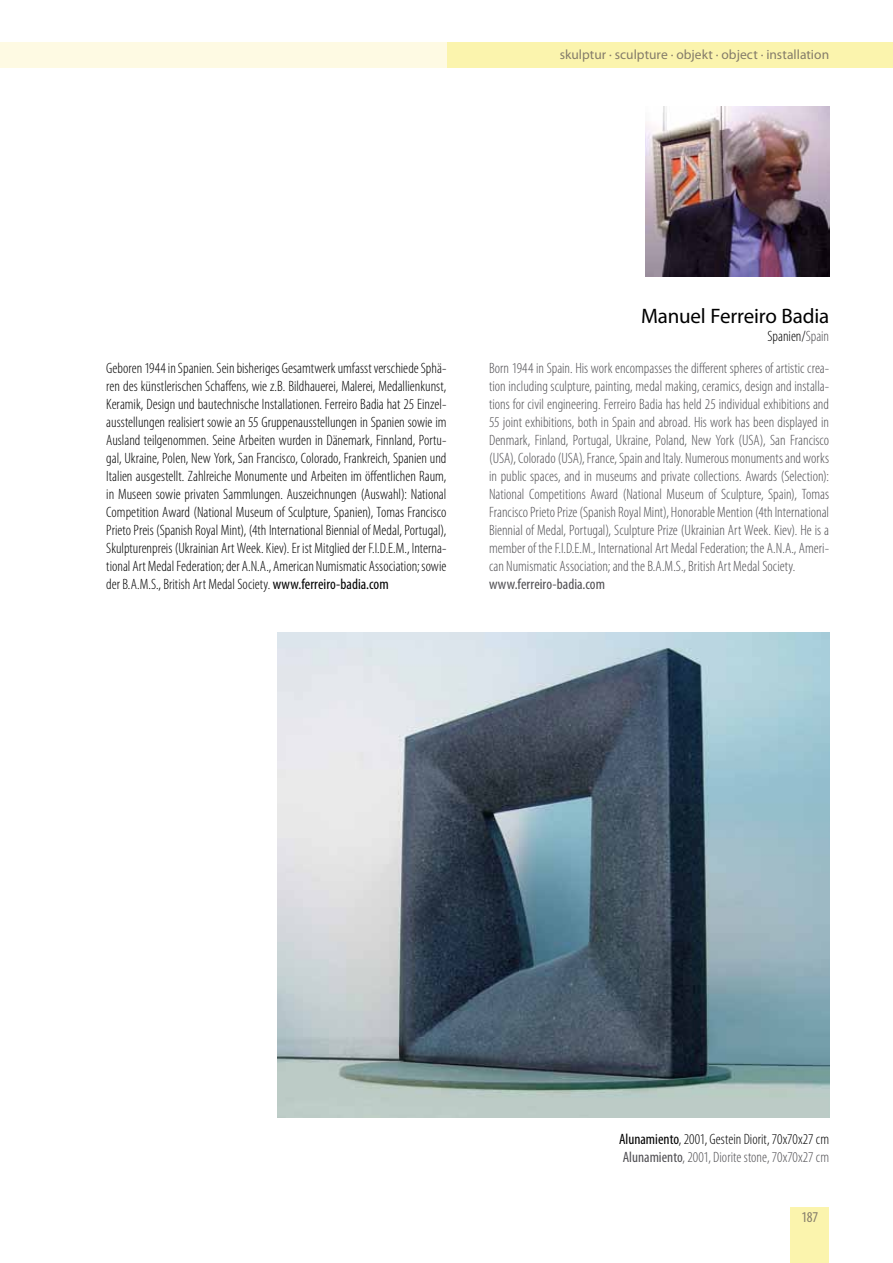
<style>
.page{position:relative;width:893px;height:1263px;background:#fff}
.page>*{position:absolute;margin:0;border:0;box-sizing:border-box;transform-origin:0 0}
.t1{font:21px "Myriad Pro";letter-spacing:-.01em;color:#000}
.t2{font:300 condensed 15px/18px "Myriad Pro";letter-spacing:.005em;color:#000;text-align:justify}
.t3{font:300 condensed 15px/18px "Myriad Pro";letter-spacing:.005em;color:#504f53;text-align:justify}
.t4{font:condensed 15px "Myriad Pro";letter-spacing:.005em;color:#504f53}
.t5{font:condensed 15px "Myriad Pro";color:#847c6a}
.t6{font:13.5px "Myriad Pro";color:#847c6a}
.s1{font-weight:400}
.s2{color:#504f53}
.s3{font-weight:400;color:#504f53}
</style>
<div class="page">
<div style="left:791px;top:1208px;width:38px;height:55px;background:#fbf4ad"></div>
<div style="left:446px;top:43px;width:447px;height:25px;background:#fbf4ad"></div>
<div style="left:0;top:43px;width:446px;height:25px;background:#fefae3"></div>
<img style="left:645px;top:106px;width:184px;height:170px">
<img style="left:277px;top:633px;width:552px;height:485px">
<p class="t6" style="left:560px;top:46px;width:271px">skulptur · sculpture · objekt · object · installation</p>
<p class="t2" style="left:106px;top:359px;width:342px">Geboren 1944 in Spanien. Sein bisheriges Gesamtwerk umfasst verschiede Sphä&shy;ren des künstlerischen Schaffens, wie z.B. Bildhauerei, Malerei, Medallienkunst, Keramik, Design und bautechnische Installationen. Ferreiro Badia hat 25 Einzel&shy;ausstellungen realisiert sowie an 55 Gruppenausstellungen in Spanien sowie im Ausland teilgenommen. Seine Arbeiten wurden in Dänemark, Finnland, Portu&shy;gal, Ukraine, Polen, New York, San Francisco, Colorado, Frankreich, Spanien und Italien ausgestellt. Zahlreiche Monumente und Arbeiten im öffentlichen Raum, in Museen sowie privaten Sammlungen. Auszeichnungen (Auswahl): National Competition Award (National Museum of Sculpture, Spanien), Tomas Francisco Prieto Preis (Spanish Royal Mint), (4th International Biennial of Medal, Portugal), Skulpturenpreis (Ukrainian Art Week. Kiev). Er ist Mitglied der F.I.D.E.M., Interna&shy;tional Art Medal Federation; der A.N.A., American Numismatic Association; sowie der B.A.M.S., British Art Medal Society. <span class="s1">www.ferreiro-badia.com</span></p>
<h1 class="t1" style="left:641px;top:303px;width:190px">Manuel Ferreiro Badia</h1>
<p class="t2" style="left:767px;top:327px;width:63px">Spanien/<span class="s2">Spain</span></p>
<p class="t3" style="left:489px;top:359px;width:342px">Born 1944 in Spain. His work encompasses the different spheres of artistic crea&shy;tion including sculpture, painting, medal making, ceramics, design and installa&shy;tions for civil engineering. Ferreiro Badia has held 25 individual exhibitions and 55 joint exhibitions, both in Spain and abroad. His work has been displayed in Denmark, Finland, Portugal, Ukraine, Poland, New York (USA), San Francisco (USA), Colorado (USA), France, Spain and Italy. Numerous monuments and works in public spaces, and in museums and private collections. Awards (Selection):<br>National Competitions Award (National Museum of Sculpture, Spain), Tomas Francisco Prieto Prize (Spanish Royal Mint), Honorable Mention (4th International Biennial of Medal, Portugal), Sculpture Prize (Ukrainian Art Week. Kiev). He is a member of the F.I.D.E.M., International Art Medal Federation; the A.N.A., Ameri&shy;can Numismatic Association; and the B.A.M.S., British Art Medal Society.</p>
<p class="t4" style="left:489px;top:575px;width:117px">www.ferreiro-badia.com</p>
<p class="t2" style="left:619px;top:1130px;width:212px"><span class="s1">Alunamiento</span>, 2001, Gestein Diorit, 70x70x27 cm<br><span class="s3">Alunamiento</span><span class="s2">, 2001, Diorite stone, 70x70x27 cm</span></p>
<p class="t5" style="left:802px;top:1208px;width:18px">187</p>
</div>
